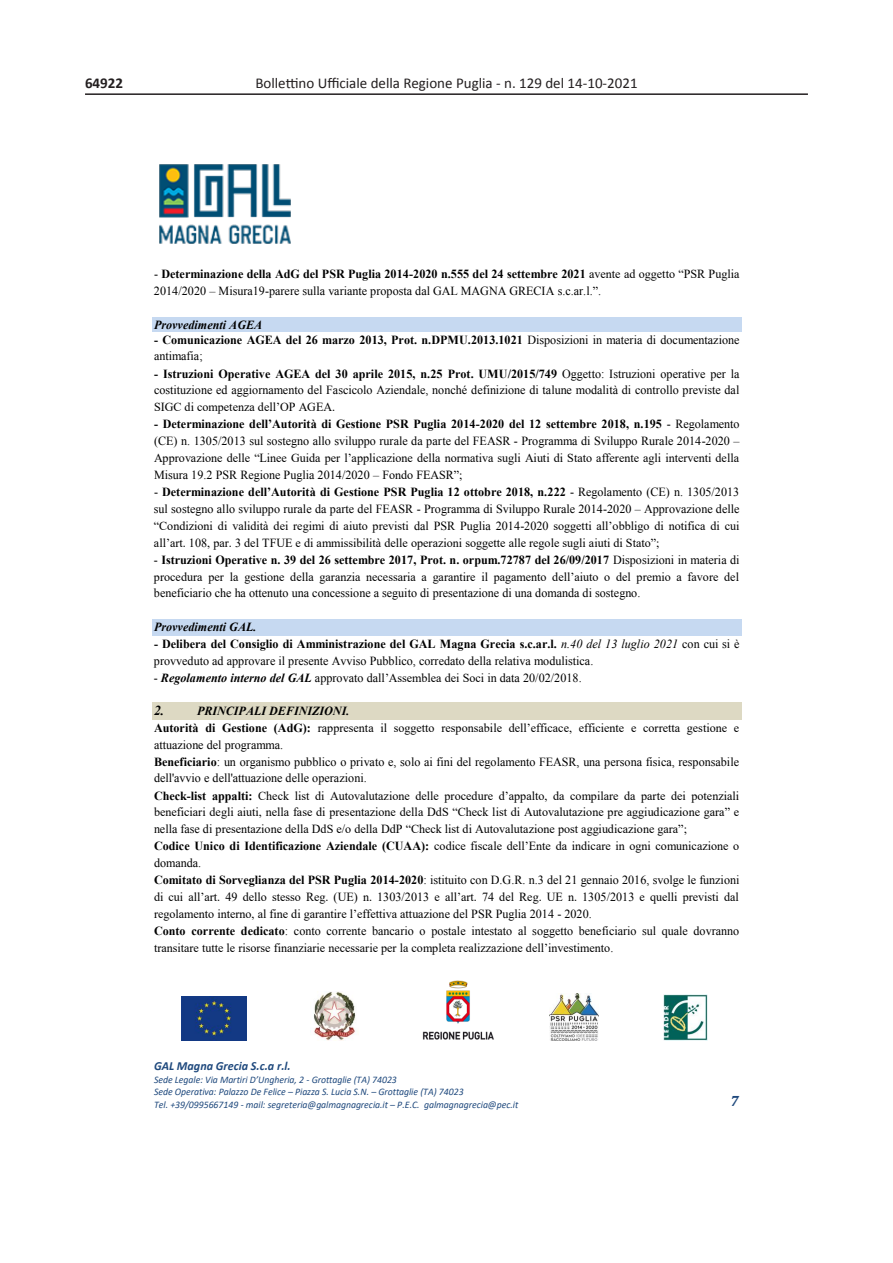
<style>
.page{position:relative;width:893px;height:1263px;background:#fff}
.page>*{position:absolute;margin:0;border:0;box-sizing:border-box;transform-origin:0 0}
.t1{font:15px "Calibri";color:#231f20}
.t2{font:700 15px "Calibri";color:#231f20}
.t3{font:italic 700 15px "Cambria";color:#1f497d}
.t4{font:12.45px/17px "Times New Roman";color:#000;text-align:justify}
.t5{font:12.45px/17px "Times New Roman";color:#000;text-align:justify}
.t6{font:700 12.45px/17px "Times New Roman";color:#000}
.t7{font:italic 700 12.45px "Times New Roman";color:#000}
.t8{font:italic 700 12.45px "Calibri";color:#1f497d}
.t9{font:italic 10.05px/12.3px "Calibri";letter-spacing:-.005em;color:#1f497d}
.s1{font-weight:700}
.s2{font-style:inherit}
.s3{font-weight:400}
.s4{font-style:italic}
.s5{font-weight:700;font-style:italic}
.s6{font-weight:700;font-style:italic;font-size:13.8px}
</style>
<div class="page">
<hr style="left:85px;top:93px;width:723px;height:2px;background:#231f20">
<img style="left:159px;top:164px;width:132px;height:80px">
<img style="left:182px;top:997px;width:64px;height:43px">
<img style="left:314px;top:991px;width:42px;height:49px">
<img style="left:423px;top:980px;width:71px;height:60px">
<img style="left:550px;top:993px;width:49px;height:47px">
<img style="left:663px;top:994px;width:45px;height:46px">
<div style="left:152px;top:317px;width:589px;height:15px;background:#c6d9f1"></div>
<div style="left:152px;top:620px;width:589px;height:16px;background:#c6d9f1"></div>
<div style="left:152px;top:702px;width:589px;height:18px;background:#ddd9c3"></div>
<p class="t2" style="left:85px;top:72px;width:40px">64922</p>
<p class="t1" style="left:255px;top:74px;width:384px">Bollettino Ufficiale della Regione Puglia - n. 129 del 14-10-2021</p>
<p class="t5" style="left:154px;top:265px;width:587px">- <span class="s1">Determinazione della AdG del PSR Puglia 2014-2020 n.555 del 24 settembre 2021</span> <span class="s2">avente ad oggetto “PSR Puglia<br></span>2014/2020 <span class="s2">–</span> Misura19-parere sulla variante proposta dal GAL MAGNA GRECIA s.c.ar.l.<span class="s2">”</span>.</p>
<p class="t7" style="left:154px;top:316px;width:110px">Provvedimenti AGEA</p>
<p class="t6" style="left:154px;top:331px;width:587px">- Comunicazione AGEA del 26 marzo 2013, Prot. n.DPMU.2013.1021 <span class="s3">Disposizioni in materia di documentazione antimafia;</span></p>
<p class="t5" style="left:154px;top:365px;width:587px"><span class="s1">- Istruzioni Operative AGEA del 30 aprile 2015, n.25 Prot. UMU/2015/749</span> Oggetto: Istruzioni operative per la costituzione ed aggiornamento del Fascicolo Aziendale, nonché definizione di talune modalità di controllo previste dal <span class="s2">SIGC di competenza dell’OP AGEA.</span></p>
<p class="t5" style="left:154px;top:415px;width:587px"><span class="s1">-</span> <span class="s1">Determinazione dell’Autorità di Gestione PSR Puglia 2014</span><span class="s1">-2020 del 12 settembre 2018, n.195</span> - Regolamento (CE) n. 1305/2013 sul sostegno allo sviluppo rurale da parte del FEASR - Programma di Sviluppo Rurale 2014-2020 <span class="s2">– Approvazione delle “Linee Guida per l’applicazione della normativa sugli Aiuti di Stato afferente agli interventi della </span>Misura 19.2 PSR Regione Puglia 2014/2020 <span class="s2">– Fondo FEASR”;</span></p>
<p class="t4" style="left:154px;top:483px;width:587px"><span class="s2">-</span> <span class="s1">Determinazione dell’</span><span class="s1">Autorità di Gestione PSR Puglia 12 ottobre 2018, n.222</span> <span class="s2">- Regolamento (CE) n. 1305/2013 sul sostegno allo sviluppo rurale da parte del FEASR - Programma di Sviluppo Rurale 2014-2020</span> – <span class="s2">Approvazione delle </span>“Condizioni di validità dei regimi di aiuto previsti <span class="s2">dal PSR Puglia 2014-</span>2020 soggetti all’obbligo di notifica di cui all’art. 108, par. 3 del TFUE e di ammissibilità delle operazioni soggette alle regole sugli aiuti di Stato”;</p>
<p class="t5" style="left:154px;top:551px;width:587px">- <span class="s1">Istruzioni Operative n. 39 del 26 settembre 2017, Prot. n. orpum.72787 del 26/09/2017</span> Disposizioni in materia di <span class="s2">procedura per la gestione della garanzia necessaria a garantire il pagamento dell’aiuto o del premio a favore del </span>beneficiario che ha ottenuto una concessione a seguito di presentazione di una domanda di sostegno.</p>
<p class="t7" style="left:154px;top:619px;width:104px">Provvedimenti GAL.</p>
<p class="t5" style="left:154px;top:635px;width:587px"><span class="s1">- Delibera del Consiglio di Amministrazione del GAL Magna Grecia s.c.ar.l.</span> <span class="s4">n.40 del 13 luglio 2021</span> con cui si è provveduto ad approvare il presente Avviso Pubblico, corredato della relativa modulistica.</p>
<p class="t5" style="left:154px;top:669px;width:429px">- <span class="s5">Regolamento interno del GAL</span> approvato dal<span class="s2">l’Assemblea dei Soci</span> in data 20/02/2018.</p>
<p class="t4" style="left:154px;top:702px;width:587px;text-align:left"><span class="s6">2.</span> <span class="s5">PRINCIPALI DEFINIZIONI.<br></span><span class="s1">Autorità di Gestione (AdG):</span> rappresenta il soggetto responsabile dell’efficace, efficiente e corretta gestione e <span class="s2">attuazione del programma.<br></span><span class="s1">Beneficiario</span><span class="s2">: un organismo pubblico o privato e, solo ai fini del regolamento FEASR, una persona fisica, responsabile dell'avvio e dell'attuazione delle operazioni.<br></span><span class="s1">Check-list appalti:</span> Check list di Autovalutazione delle procedure d’appalto, da compilare da parte dei potenziali beneficiari degli aiuti, nella fase di presentazione della DdS “Check list di Autovalutazione pre aggiudicazione gara” e <span class="s2">nella fase di</span> presentazione della DdS e/o della DdP “Check list di Autovalutazione post aggiudicazione gara”;<br><span class="s1">Codice Unico di Identificazione Aziendale (CUAA):</span> codice fiscale dell’Ente da indicare in ogni comunicazione o <span class="s2">domanda.<br></span><span class="s1">Comitato di Sorveglianza del PSR Puglia 2014-2020</span><span class="s2">: istituito con D.G.R. n.3 del 21 gennaio 2016, svolge le funzioni </span>di cui all’art. 49 dello stesso Reg. (UE) n. 1303/2013 e all’art. 74 del Reg. UE n. 1305/2013 e quelli previsti dal regolamento interno, al fine di garantire l’effettiva attuazion<span class="s2">e del PSR Puglia 2014 - 2020.<br></span><span class="s1">Conto corrente dedicato</span><span class="s2">: conto corrente bancario o postale intestato al soggetto beneficiario sul quale dovranno </span>transitare tutte le risorse finanziarie necessarie per la completa realizzazione dell’investimento<span class="s2">.</span></p>
<p class="t8" style="left:154px;top:1057px;width:138px">GAL Magna Grecia S.c.a r.l.</p>
<p class="t9" style="left:154px;top:1073px;width:366px">Sede Legale: Via Martiri D’Ungheria, 2 - Grottaglie (TA) 74023<br>Sede Operativa: Palazzo De Felice – Piazza S. Lucia S.N. – Grottaglie (TA) 74023<br>Tel. +39/0995667149 - mail: segreteria@galmagnagrecia.it – P.E.C. galmagnagrecia@pec.it</p>
<p class="t3" style="left:730px;top:1091px;width:10px">7</p>
</div>
